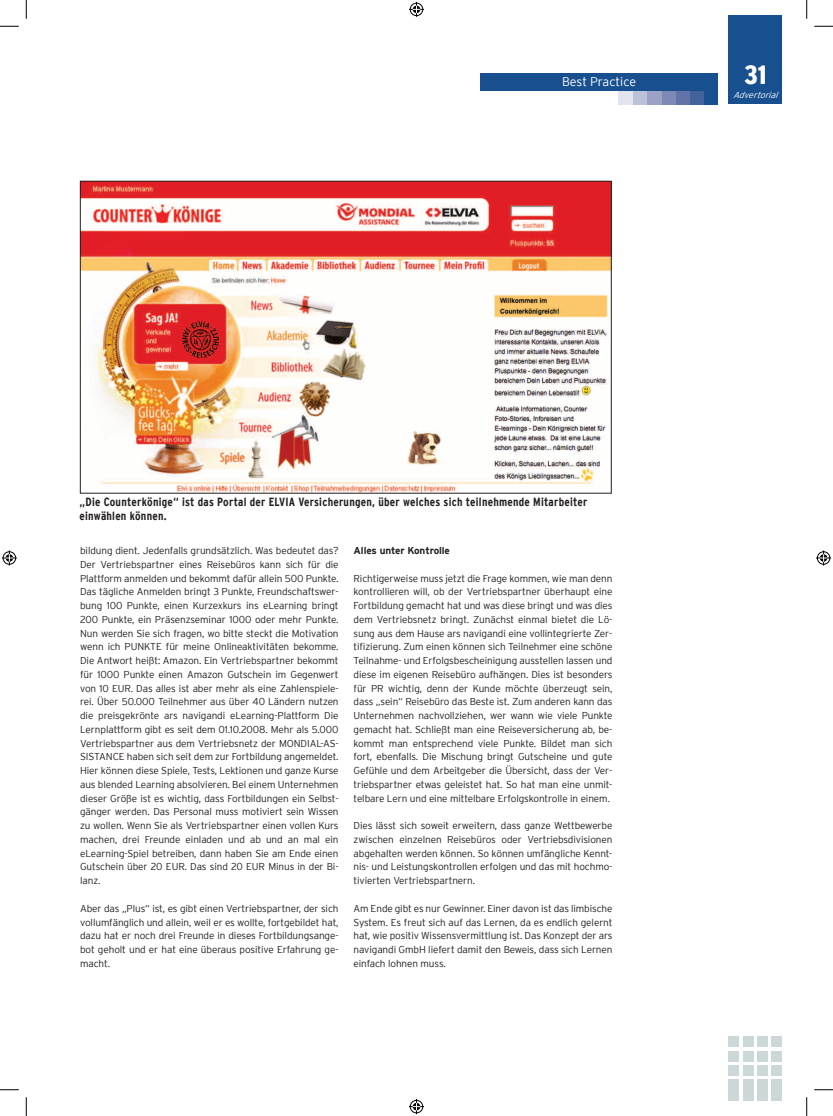
<style>
.page{position:relative;width:833px;height:1116px;background:#fff}
.page>*{position:absolute;margin:0;border:0;box-sizing:border-box;transform-origin:0 0}
.t1{font:900 condensed 26.25px "Interstate";color:#fff}
.t2{font:300 12.5px "Interstate";letter-spacing:-.005em;color:#fff}
.Subline_Fließtext{font:700 condensed 11.88px/13.8px "Interstate";letter-spacing:.02em;color:#231f20}
.Fließtext{font:300 10px/13.8px "Interstate";letter-spacing:-.01em;color:#231f20;text-align:justify}
.Fließtext-2{font:700 10px "Interstate";letter-spacing:-.01em;color:#231f20}
.t3{font:italic 300 8.75px "Interstate";color:#fff}
</style>
<div class="page">
<div style="left:728px;top:16px;width:53px;height:88px;background:#18508f"></div>
<div style="left:728px;top:1079px;width:10px;height:21px;background:#cbd8d7"></div>
<div style="left:728px;top:1064px;width:10px;height:11px;background:#cbd8d7"></div>
<div style="left:742px;top:1064px;width:11px;height:11px;background:#cbd8d7"></div>
<div style="left:756px;top:1064px;width:11px;height:11px;background:#cbd8d7"></div>
<div style="left:770px;top:1064px;width:11px;height:11px;background:#cbd8d7"></div>
<div style="left:728px;top:1050px;width:10px;height:11px;background:#cbd8d7"></div>
<div style="left:742px;top:1050px;width:11px;height:11px;background:#cbd8d7"></div>
<div style="left:756px;top:1050px;width:11px;height:11px;background:#cbd8d7"></div>
<div style="left:770px;top:1050px;width:11px;height:11px;background:#cbd8d7"></div>
<div style="left:742px;top:1079px;width:11px;height:21px;background:#cbd8d7"></div>
<div style="left:756px;top:1079px;width:11px;height:21px;background:#cbd8d7"></div>
<div style="left:770px;top:1079px;width:11px;height:21px;background:#cbd8d7"></div>
<div style="left:728px;top:1036px;width:10px;height:11px;background:#cbd8d7"></div>
<div style="left:742px;top:1036px;width:11px;height:11px;background:#cbd8d7"></div>
<div style="left:756px;top:1036px;width:11px;height:11px;background:#cbd8d7"></div>
<div style="left:770px;top:1036px;width:11px;height:11px;background:#cbd8d7"></div>
<div style="left:703px;top:90px;width:14px;height:14px;background:#18508f"></div>
<div style="left:689px;top:90px;width:14px;height:14px;background:#43619b"></div>
<div style="left:675px;top:90px;width:14px;height:14px;background:#6273a8"></div>
<div style="left:661px;top:90px;width:14px;height:14px;background:#7e89b6"></div>
<div style="left:646px;top:90px;width:15px;height:14px;background:#9ba2c6"></div>
<div style="left:632px;top:90px;width:14px;height:14px;background:#bcc1da"></div>
<div style="left:618px;top:90px;width:14px;height:14px;background:#e2e4ef"></div>
<div style="left:480px;top:73px;width:237px;height:17px;background:#18508f"></div>
<img style="left:82px;top:183px;width:527px;height:308px">
<div style="left:80px;top:181px;width:531px;height:312px;border:1px solid #231f20"></div>
<svg style="left:0;top:26px;width:19px;height:1px"></svg>
<svg style="left:814px;top:26px;width:18px;height:1px"></svg>
<svg style="left:0;top:1089px;width:19px;height:1px"></svg>
<svg style="left:814px;top:1089px;width:18px;height:1px"></svg>
<svg style="left:26px;top:0;width:1px;height:19px"></svg>
<svg style="left:26px;top:1097px;width:1px;height:18px"></svg>
<div style="left:408px;top:2px;width:16px;height:15px;border:3px solid #fff;border-radius:50%"></div>
<svg style="left:409px;top:2px;width:15px;height:15px"></svg>
<div style="left:408px;top:1098px;width:16px;height:16px;border:3px solid #fff;border-radius:50%"></div>
<svg style="left:409px;top:1099px;width:15px;height:15px"></svg>
<div style="left:2px;top:550px;width:15px;height:16px;border:3px solid #fff;border-radius:50%"></div>
<svg style="left:2px;top:550px;width:15px;height:15px"></svg>
<div style="left:815px;top:550px;width:15px;height:16px;border:3px solid #fff;border-radius:50%"></div>
<svg style="left:815px;top:550px;width:15px;height:15px"></svg>
<p class="t2" style="left:562px;top:75px;width:75px">Best Practice</p>
<p class="t1" style="left:743px;top:61px;width:24px">31</p>
<p class="t3" style="left:732px;top:90px;width:49px">Advertorial</p>
<p class="Subline_Fließtext" style="left:79px;top:495px;width:509px">„Die Counterkönige“ ist das Portal der ELVIA Versicherungen, über welches sich teilnehmende Mitarbeiter einwählen können.</p>
<p class="Fließtext" style="left:80px;top:543px;width:260px">bildung dient. Jedenfalls grundsätzlich. Was bedeutet das?<br>Der Vertriebspartner eines Reisebüros kann sich für die Plattform anmelden und bekommt dafür allein 500 Punkte.<br>Das tägliche Anmelden bringt 3 Punkte, Freundschaftswer&shy;bung 100 Punkte, einen Kurzexkurs ins eLearning bringt 200 Punkte, ein Präsenzseminar 1000 oder mehr Punkte.<br>Nun werden Sie sich fragen, wo bitte steckt die Motivation wenn ich PUNKTE für meine Onlineaktivitäten bekomme.<br>Die Antwort heißt: Amazon. Ein Vertriebspartner bekommt für 1000 Punkte einen Amazon Gutschein im Gegenwert von 10 EUR. Das alles ist aber mehr als eine Zahlenspiele&shy;rei. Über 50.000 Teilnehmer aus über 40 Ländern nutzen die preisgekrönte ars navigandi eLearning-Plattform Die Lernplattform gibt es seit dem 01.10.2008. Mehr als 5.000<br>Vertriebspartner aus dem Vertriebsnetz der MONDIAL-AS-SISTANCE haben sich seit dem zur Fortbildung angemeldet.<br>Hier können diese Spiele, Tests, Lektionen und ganze Kurse aus blended Learning absolvieren. Bei einem Unternehmen dieser Größe ist es wichtig, dass Fortbildungen ein Selbst&shy;gänger werden. Das Personal muss motiviert sein Wissen zu wollen. Wenn Sie als Vertriebspartner einen vollen Kurs machen, drei Freunde einladen und ab und an mal ein eLearning-Spiel betreiben, dann haben Sie am Ende einen Gutschein über 20 EUR. Das sind 20 EUR Minus in der Bi&shy;lanz.</p>
<p class="Fließtext" style="left:80px;top:901px;width:260px">Aber das „Plus“ ist, es gibt einen Vertriebspartner, der sich vollumfänglich und allein, weil er es wollte, fortgebildet hat, dazu hat er noch drei Freunde in dieses Fortbildungsange&shy;bot geholt und er hat eine überaus positive Erfahrung ge&shy;macht.</p>
<p class="Fließtext-2" style="left:353px;top:545px;width:98px">Alles unter Kontrolle</p>
<p class="Fließtext" style="left:353px;top:571px;width:260px">Richtigerweise muss jetzt die Frage kommen, wie man denn kontrollieren will, ob der Vertriebspartner überhaupt eine Fortbildung gemacht hat und was diese bringt und was dies dem Vertriebsnetz bringt. Zunächst einmal bietet die Lö&shy;sung aus dem Hause ars navigandi eine vollintegrierte Zer&shy;tifizierung. Zum einen können sich Teilnehmer eine schöne Teilnahme- und Erfolgsbescheinigung ausstellen lassen und diese im eigenen Reisebüro aufhängen. Dies ist besonders für PR wichtig, denn der Kunde möchte überzeugt sein, dass „sein“ Reisebüro das Beste ist. Zum anderen kann das Unternehmen nachvollziehen, wer wann wie viele Punkte gemacht hat. Schließt man eine Reiseversicherung ab, be&shy;kommt man entsprechend viele Punkte. Bildet man sich fort, ebenfalls. Die Mischung bringt Gutscheine und gute Gefühle und dem Arbeitgeber die Übersicht, dass der Ver&shy;triebspartner etwas geleistet hat. So hat man eine unmit&shy;telbare Lern und eine mittelbare Erfolgskontrolle in einem.</p>
<p class="Fließtext" style="left:353px;top:818px;width:260px">Dies lässt sich soweit erweitern, dass ganze Wettbewerbe zwischen einzelnen Reisebüros oder Vertriebsdivisionen abgehalten werden können. So können umfängliche Kennt&shy;nis- und Leistungskontrollen erfolgen und das mit hochmo&shy;tivierten Vertriebspartnern.</p>
<p class="Fließtext" style="left:353px;top:901px;width:260px">Am Ende gibt es nur Gewinner. Einer davon ist das limbische System. Es freut sich auf das Lernen, da es endlich gelernt hat, wie positiv Wissensvermittlung ist. Das Konzept der ars navigandi GmbH liefert damit den Beweis, dass sich Lernen einfach lohnen muss.</p>
</div>
